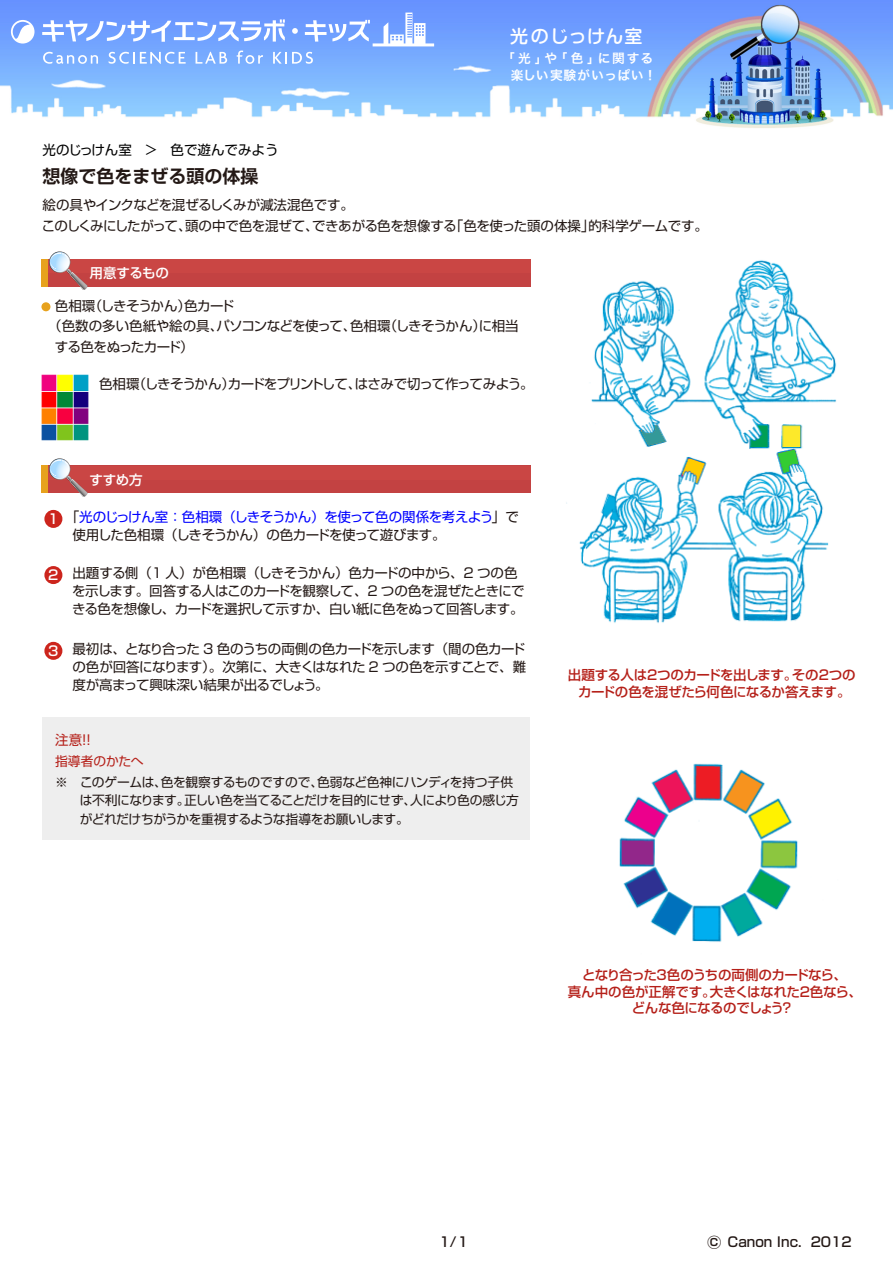
<style>
.page{position:relative;width:893px;height:1263px;background:#fff}
.page>*{position:absolute;margin:0;border:0;box-sizing:border-box;transform-origin:0 0}
.t1{font:700 18px "Shin Go Pr 6 De";color:#231815}
.t2{font:500 18px "Shin M Go Pro";letter-spacing:.04em;color:#fff}
.t3{font:13.5px/18px "Shin Go Pr 6";letter-spacing:-.035em;color:#231815}
.t4{font:500 13.5px/16.5px "Shin Go Pr 6";letter-spacing:-.03em;color:#b52019;text-align:center}
.t5{font:13.5px/20.2px "Shin Go Pro";letter-spacing:-.03em;color:#231815}
.t6{font:13.5px "Shin Go Pr 6";letter-spacing:-.075em;color:#231815}
.t7{font:500 13.5px "Shin Go Pro";color:#231815}
.t8{font:13.5px "Shin Go Pr 6";letter-spacing:-.055em;color:#231815}
.t9{font:500 13.5px "Shin Go Pro";letter-spacing:-.02em;color:#fff}
.t10{font:13.5px "Shin Go Pro";color:#000}
.t11{font:13.5px "Shin Go Pro";letter-spacing:-.05em;color:#000}
.t12{font:13.5px "Shin Go Pr 6";color:#b52019}
.t13{font:12.75px/18px "Shin Go Pr 6";letter-spacing:-.035em;color:#231815}
.t14{font:12.75px/17.4px "Hira Kaku Pro W6";letter-spacing:.06em;color:#fff;text-align:right}
.t15{font:12.75px "Shin Go Pr 6";letter-spacing:-.005em;color:#b52019}
.s1{font-family:"Shin Go Pro";font-weight:500;color:#fff}
.s2{color:#00f}
.s3{font-size:15px}
</style>
<div class="page">
<img style="left:0;top:0;width:893px;height:128px">
<img style="left:566px;top:260px;width:271px;height:363px">
<img style="left:619px;top:763px;width:179px;height:179px">
<svg style="left:42px;top:19px;width:243px;height:23px"></svg>
<svg style="left:292px;top:28px;width:6px;height:6px"></svg>
<svg style="left:305px;top:20px;width:65px;height:22px"></svg>
<svg style="left:11px;top:20px;width:24px;height:24px"></svg>
<svg style="left:43px;top:52px;width:55px;height:12px"></svg>
<svg style="left:109px;top:52px;width:77px;height:12px"></svg>
<svg style="left:196px;top:52px;width:31px;height:12px"></svg>
<svg style="left:237px;top:51px;width:26px;height:13px"></svg>
<svg style="left:273px;top:52px;width:40px;height:12px"></svg>
<svg style="left:384px;top:13px;width:41px;height:30px"></svg>
<hr style="left:373px;top:43px;width:61px;height:3px;background:#fff">
<div style="left:44px;top:510px;width:18px;height:18px;background:#cc251d;border-radius:50%"></div>
<div style="left:42px;top:466px;width:489px;height:27px;background:#c34242"></div>
<div style="left:42px;top:466px;width:489px;height:13px;background:#ca4644"></div>
<div style="left:42px;top:466px;width:6px;height:27px;background:#e7a21d"></div>
<svg style="left:49px;top:459px;width:39px;height:38px"></svg>
<div style="left:44px;top:566px;width:18px;height:18px;background:#cc251d;border-radius:50%"></div>
<div style="left:44px;top:642px;width:18px;height:18px;background:#cc251d;border-radius:50%"></div>
<div style="left:42px;top:717px;width:488px;height:123px;background:#eee"></div>
<div style="left:41px;top:302px;width:9px;height:9px;background:#e7a21d;border-radius:50%"></div>
<div style="left:42px;top:259px;width:489px;height:27px;background:#c34242"></div>
<div style="left:42px;top:259px;width:489px;height:13px;background:#ca4644"></div>
<div style="left:42px;top:259px;width:6px;height:27px;background:#e7a21d"></div>
<svg style="left:49px;top:252px;width:39px;height:38px"></svg>
<img style="left:41px;top:374px;width:48px;height:67px">
<p class="t10" style="left:171px;top:139px;width:110px">色で遊んでみよう</p>
<h1 class="t1" style="left:43px;top:161px;width:218px">想像で色をまぜる頭の体操</h1>
<p class="t11" style="left:43px;top:139px;width:117px">光のじっけん室 ＞</p>
<h1 class="t2" style="left:510px;top:21px;width:134px">光のじっけん室</h1>
<p class="t14" style="left:502px;top:49px;width:156px">「光」や「色」に関する楽しい実験がいっぱい！</p>
<p class="t5" style="left:42px;top:194px;width:668px">絵の具やインクなどを混ぜるしくみが減法混色です。<br>このしくみにしたがって、頭の中で色を混ぜて、できあがる色を想像する「色を使った頭の体操」的科学ゲームです。</p>
<p class="t9" style="left:90px;top:261px;width:81px">用意するもの</p>
<p class="t3" style="left:55px;top:296px;width:181px">色相環（しきそうかん）色カード</p>
<p class="t3" style="left:48px;top:316px;width:472px">（色数の多い色紙や絵の具、パソコンなどを使って、色相環（しきそうかん）に相当</p>
<p class="t8" style="left:55px;top:335px;width:140px">する色をぬったカード）</p>
<p class="t6" style="left:99px;top:373px;width:436px">色相環（しきそうかん）カードをプリントして、はさみで切って作ってみよう。</p>
<p class="t9" style="left:89px;top:468px;width:55px">すすめ方</p>
<p class="t3" style="left:72px;top:507px;width:448px;text-indent:-24px"><span class="s1">1</span> 「<span class="s2">光のじっけん室：色相環（しきそうかん）を使って色の関係を考えよう</span>」で使用した色相環（しきそうかん）の色カードを使って遊びます。</p>
<p class="t3" style="left:72px;top:563px;width:454px;text-indent:-24px"><span class="s1">2</span> 出題する側（1 人）が色相環（しきそうかん）色カードの中から、2 つの色を示します。回答する人はこのカードを観察して、2 つの色を混ぜたときにできる色を想像し、カードを選択して示すか、白い紙に色をぬって回答します。</p>
<p class="t3" style="left:72px;top:639px;width:455px;text-align:justify;text-indent:-24px"><span class="s1">3</span> 最初は、となり合った 3 色のうちの両側の色カードを示します（間の色カードの色が回答になります）。次第に、大きくはなれた 2 つの色を示すことで、難度が高まって興味深い結果が出るでしょう。</p>
<p class="t12" style="left:55px;top:728px;width:37px">注意!!</p>
<p class="t15" style="left:55px;top:751px;width:90px">指導者のかたへ</p>
<p class="t13" style="left:80px;top:773px;width:440px;text-indent:-25px">※　このゲームは、色を観察するものですので、色弱など色神にハンディを持つ子供は不利になります。正しい色を当てることだけを目的にせず、人により色の感じ方がどれだけちがうかを重視するような指導をお願いします。</p>
<p class="t4" style="left:568px;top:666px;width:289px">出題する人は2つのカードを出します。その2つのカードの色を混ぜたら何色になるか答えます。</p>
<p class="t4" style="left:568px;top:966px;width:296px">となり合った3色のうちの両側のカードなら、<br>真ん中の色が正解です。大きくはなれた2色なら、どんな色になるのでしょう？</p>
<p class="t7" style="left:439px;top:1231px;width:30px">1/1</p>
<p class="t7" style="left:707px;top:1231px;width:146px"><span class="s3">○</span>c Canon Inc. 2012</p>
</div>
